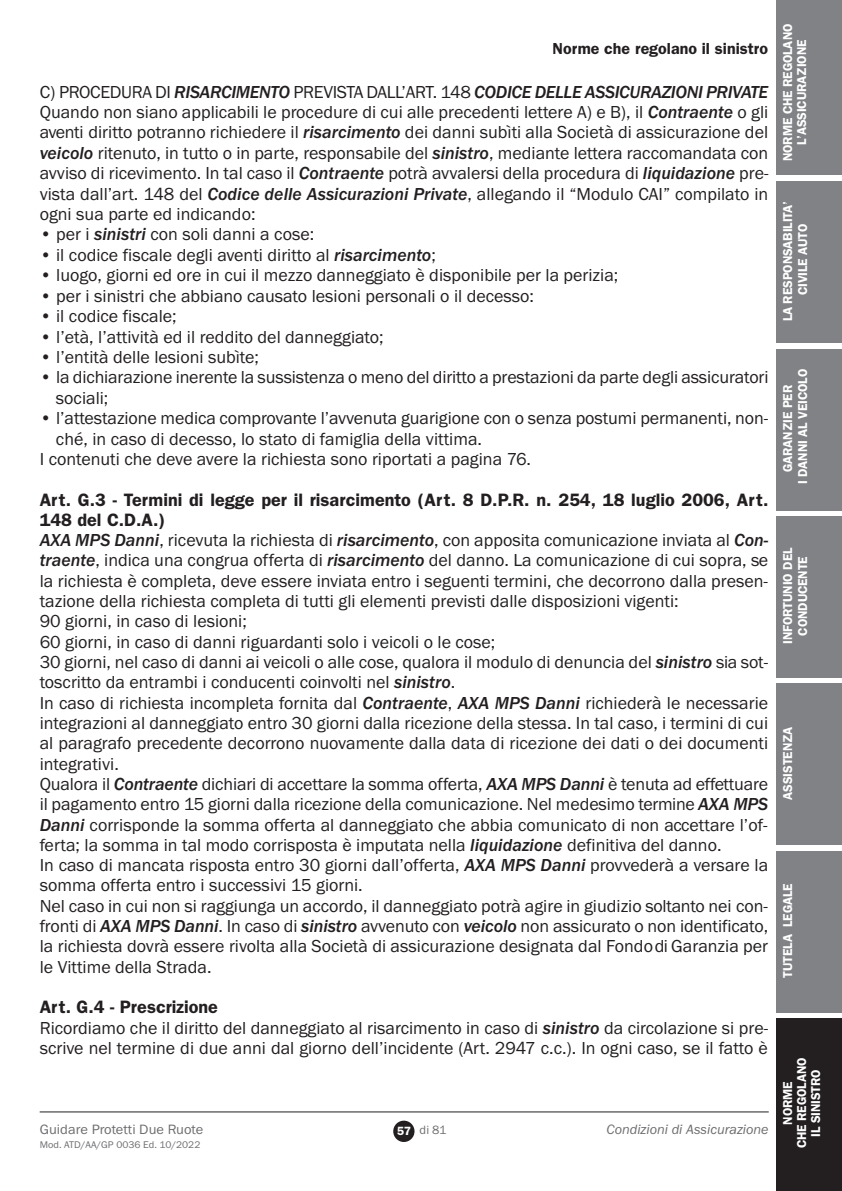
<style>
.page{position:relative;width:842px;height:1191px;background:#fff}
.page>*{position:absolute;margin:0;border:0;box-sizing:border-box;transform-origin:0 0}
.t1{font:18px/20.4px "Franklin Gothic";color:#231f20}
.t2{font:600 16px "Franklin Gothic";color:#231f20}
.t3{font:italic 14px "Franklin Gothic";color:#6c6d70}
.t4{font:14px "Franklin Gothic";color:#6c6d70}
.t5{font:600 13px/14px "Franklin Gothic";letter-spacing:-.01em;color:#fff;text-align:center}
.t6{font:12.4px "Franklin Gothic";color:#6c6d70}
.t7{font:10px "Franklin Gothic";letter-spacing:.005em;color:#6c6d70}
.s1{font-weight:500;font-style:italic}
.s2{font-weight:600}
.s3{font-weight:600;font-size:12px;color:#fff}
</style>
<div class="page">
<hr style="left:40px;top:1111px;width:729px;height:1px;background:#231f20">
<div style="left:393px;top:1120px;width:21px;height:22px;background:#231f20;border-radius:50%"></div>
<div style="left:777px;top:0;width:65px;height:175px;background:#808285"></div>
<div style="left:777px;top:181px;width:65px;height:162px;background:#808285"></div>
<div style="left:777px;top:349px;width:65px;height:161px;background:#808285"></div>
<div style="left:777px;top:516px;width:65px;height:161px;background:#808285"></div>
<div style="left:777px;top:683px;width:65px;height:162px;background:#808285"></div>
<div style="left:777px;top:850px;width:65px;height:162px;background:#808285"></div>
<div style="left:777px;top:1018px;width:65px;height:173px;background:#231f20"></div>
<p class="t2" style="left:552px;top:39px;width:217px">Norme che regolano il sinistro</p>
<p class="t1" style="left:40px;top:81px;width:730px;text-align:justify">C) PROCEDURA DI <span class="s1">RISARCIMENTO</span> PREVISTA DALL’ART. 148 <span class="s1">CODICE DELLE ASSICURAZIONI PRIVATE </span>Quando non siano applicabili le procedure di cui alle precedenti lettere A) e B), il <span class="s1">Contraente</span> o gli aventi diritto potranno richiedere il <span class="s1">risarcimento</span> dei danni subìti alla Società di assicurazione del <span class="s1">veicolo</span> ritenuto, in tutto o in parte, responsabile del <span class="s1">sinistro</span>, mediante lettera raccomandata con avviso di ricevimento. In tal caso il <span class="s1">Contraente</span> potrà avvalersi della procedura di <span class="s1">liquidazione</span> pre&shy;vista dall’art. 148 del <span class="s1">Codice delle Assicurazioni Private</span>, allegando il “Modulo CAI” compilato in ogni sua parte ed indicando:</p>
<p class="t1" style="left:40px;top:224px;width:276px">• per i <span class="s1">sinistri</span> con soli danni a cose:</p>
<p class="t1" style="left:40px;top:244px;width:398px">• il codice fiscale degli aventi diritto al <span class="s1">risarcimento</span>;</p>
<p class="t1" style="left:40px;top:265px;width:580px">• luogo, giorni ed ore in cui il mezzo danneggiato è disponibile per la perizia;</p>
<p class="t1" style="left:40px;top:285px;width:496px">• per i sinistri che abbiano causato lesioni personali o il decesso:</p>
<p class="t1" style="left:40px;top:306px;width:138px">• il codice fiscale;</p>
<p class="t1" style="left:40px;top:326px;width:345px">• l’età, l’attività ed il reddito del danneggiato;</p>
<p class="t1" style="left:40px;top:346px;width:221px">• l’entità delle lesioni subìte;</p>
<p class="t1" style="left:56px;top:367px;width:714px;text-indent:-16px">• la dichiarazione inerente la sussistenza o meno del diritto a prestazioni da parte degli assicuratori sociali;</p>
<p class="t1" style="left:40px;top:408px;width:730px">• l’attestazione medica comprovante l’avvenuta guarigione con o senza postumi permanenti, non-</p>
<p class="t1" style="left:56px;top:428px;width:428px">ché, in caso di decesso, lo stato di famiglia della vittima.</p>
<p class="t1" style="left:40px;top:448px;width:493px">I contenuti che deve avere la richiesta sono riportati a pagina 76.</p>
<p class="t1" style="left:40px;top:489px;width:730px"><span class="s2">Art. G.3 - Termini di legge per il risarcimento (Art. 8 D.P.R. n. 254, 18 luglio 2006, Art.<br>148 del C.D.A.)<br></span><span class="s1">AXA MPS Danni</span>, ricevuta la richiesta di <span class="s1">risarcimento</span>, con apposita comunicazione inviata al <span class="s1">Con&shy;traente</span>, indica una congrua offerta di <span class="s1">risarcimento</span> del danno. La comunicazione di cui sopra, se la richiesta è completa, deve essere inviata entro i seguenti termini, che decorrono dalla presen&shy;tazione della richiesta completa di tutti gli elementi previsti dalle disposizioni vigenti:<br>90 giorni, in caso di lesioni;<br>60 giorni, in caso di danni riguardanti solo i veicoli o le cose;<br>30 giorni, nel caso di danni ai veicoli o alle cose, qualora il modulo di denuncia del <span class="s1">sinistro</span> sia sot&shy;toscritto da entrambi i conducenti coinvolti nel <span class="s1">sinistro</span>.<br>In caso di richiesta incompleta fornita dal <span class="s1">Contraente</span>, <span class="s1">AXA MPS Danni</span> richiederà le necessarie integrazioni al danneggiato entro 30 giorni dalla ricezione della stessa. In tal caso, i termini di cui al paragrafo precedente decorrono nuovamente dalla data di ricezione dei dati o dei documenti integrativi.<br>Qualora il <span class="s1">Contraente</span> dichiari di accettare la somma offerta, <span class="s1">AXA MPS Danni</span> è tenuta ad effettuare il pagamento entro 15 giorni dalla ricezione della comunicazione. Nel medesimo termine <span class="s1">AXA MPS Danni</span> corrisponde la somma offerta al danneggiato che abbia comunicato di non accettare l’of&shy;ferta; la somma in tal modo corrisposta è imputata nella <span class="s1">liquidazione</span> definitiva del danno.<br>In caso di mancata risposta entro 30 giorni dall’offerta, <span class="s1">AXA MPS Danni</span> provvederà a versare la somma offerta entro i successivi 15 giorni.<br>Nel caso in cui non si raggiunga un accordo, il danneggiato potrà agire in giudizio soltanto nei con&shy;fronti di <span class="s1">AXA MPS Danni</span>. In caso di <span class="s1">sinistro</span> avvenuto con <span class="s1">veicolo</span> non assicurato o non identificato, la richiesta dovrà essere rivolta alla Società di assicurazione designata dal Fondodi Garanzia per le Vittime della Strada.</p>
<p class="t1" style="left:40px;top:997px;width:730px"><span class="s2">Art. G.4 - Prescrizione<br></span>Ricordiamo che il diritto del danneggiato al risarcimento in caso di <span class="s1">sinistro</span> da circolazione si pre&shy;scrive nel termine di due anni dal giorno dell’incidente (Art. 2947 c.c.). In ogni caso, se il fatto è</p>
<p class="t4" style="left:40px;top:1121px;width:165px">Guidare Protetti Due Ruote</p>
<p class="t3" style="left:606px;top:1120px;width:164px">Condizioni di Assicurazione</p>
<p class="t7" style="left:40px;top:1138px;width:162px">Mod. ATD/AA/GP 0036 Ed. 10/2022</p>
<p class="t6" style="left:397px;top:1123px;width:51px"><span class="s3">57</span> di 81</p>
<p class="t5" style="left:781px;top:161px;width:139px;rotate:-90deg">NORME CHE REGOLANO<br>L’ASSICURAZIONE</p>
<p class="t5" style="left:780px;top:321px;width:122px;line-height:14.8px;rotate:-90deg">LA RESPONSABILITA’<br>CIVILE AUTO</p>
<p class="t5" style="left:780px;top:484px;width:117px;line-height:14.8px;rotate:-90deg">GARANZIE PER<br>I DANNI AL VEICOLO</p>
<p class="t5" style="left:780px;top:644px;width:98px;line-height:14.8px;rotate:-90deg">INFORTUNIO DEL<br>CONDUCENTE</p>
<p class="t5" style="left:781px;top:799px;width:75px;rotate:-90deg">ASSISTENZA</p>
<p class="t5" style="left:781px;top:977px;width:96px;rotate:-90deg">TUTELA LEGALE</p>
<p class="t5" style="left:781px;top:1148px;width:92px;rotate:-90deg">NORME<br>CHE REGOLANO<br>IL SINISTRO</p>
</div>
